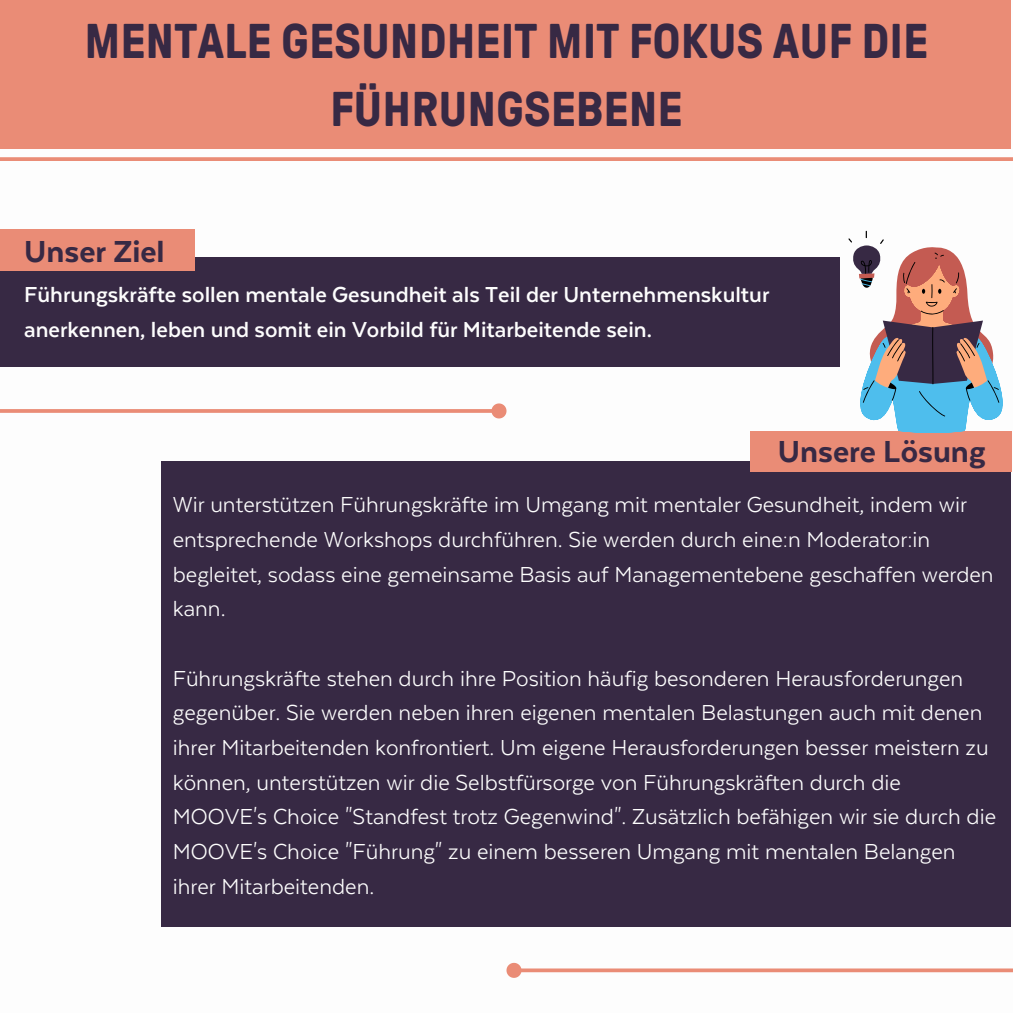
<style>
.page{position:relative;width:1013px;height:1013px;background:#fff}
.page>*{position:absolute;margin:0;border:0;box-sizing:border-box;transform-origin:0 0}
.t1{font:700 48.75px/67.5px "GT Pressura";color:#372944;text-align:center}
.t2{font:800 35px "Texta";color:#372944}
.t3{font:25px/34.8px "Texta";color:#fdfdfd}
.t4{font:700 25px/34.8px "Texta";color:#fdfdfd}
</style>
<div class="page">
<svg style="left:0;top:157px;width:1012px;height:4px;background:#eb927d"></svg>
<div style="left:0;top:0;width:1011px;height:149px;background:#ea8c76"></div>
<div style="left:0;top:257px;width:839px;height:109px;background:#372944"></div>
<div style="left:0;top:229px;width:195px;height:41px;background:#ea8c76"></div>
<div style="left:161px;top:461px;width:849px;height:465px;background:#372944"></div>
<div style="left:750px;top:430px;width:261px;height:42px;background:#ea8c76"></div>
<svg style="left:0;top:409px;width:489px;height:4px;background:#ea927e"></svg>
<svg style="left:489px;top:403px;width:18px;height:16px"></svg>
<svg style="left:524px;top:968px;width:488px;height:4px;background:#ec9986"></svg>
<svg style="left:506px;top:962px;width:18px;height:16px"></svg>
<svg style="left:848px;top:230px;width:164px;height:203px"></svg>
<h1 class="t1" style="left:84px;top:8px;width:845px">MENTALE GESUNDHEIT MIT FOKUS AUF DIE<br>FÜHRUNGSEBENE</h1>
<h2 class="t2" style="left:24px;top:233px;width:142px">Unser Ziel</h2>
<p class="t4" style="left:24px;top:277px;width:746px">Führungskräfte sollen mentale Gesundheit als Teil der Unternehmenskultur anerkennen, leben und somit ein Vorbild für Mitarbeitende sein.</p>
<h2 class="t2" style="left:778px;top:433px;width:209px">Unsere Lösung</h2>
<p class="t3" style="left:173px;top:487px;width:822px">Wir unterstützen Führungskräfte im Umgang mit mentaler Gesundheit, indem wir entsprechende Workshops durchführen. Sie werden durch eine:n Moderator:in begleitet, sodass eine gemeinsame Basis auf Managementebene geschaffen werden kann.</p>
<p class="t3" style="left:173px;top:660px;width:824px">Führungskräfte stehen durch ihre Position häufig besonderen Herausforderungen gegenüber. Sie werden neben ihren eigenen mentalen Belastungen auch mit denen ihrer Mitarbeitenden konfrontiert. Um eigene Herausforderungen besser meistern zu können, unterstützen wir die Selbstfürsorge von Führungskräften durch die MOOVE's Choice "Standfest trotz Gegenwind". Zusätzlich befähigen wir sie durch die MOOVE's Choice "Führung" zu einem besseren Umgang mit mentalen Belangen ihrer Mitarbeitenden.</p>
</div>
